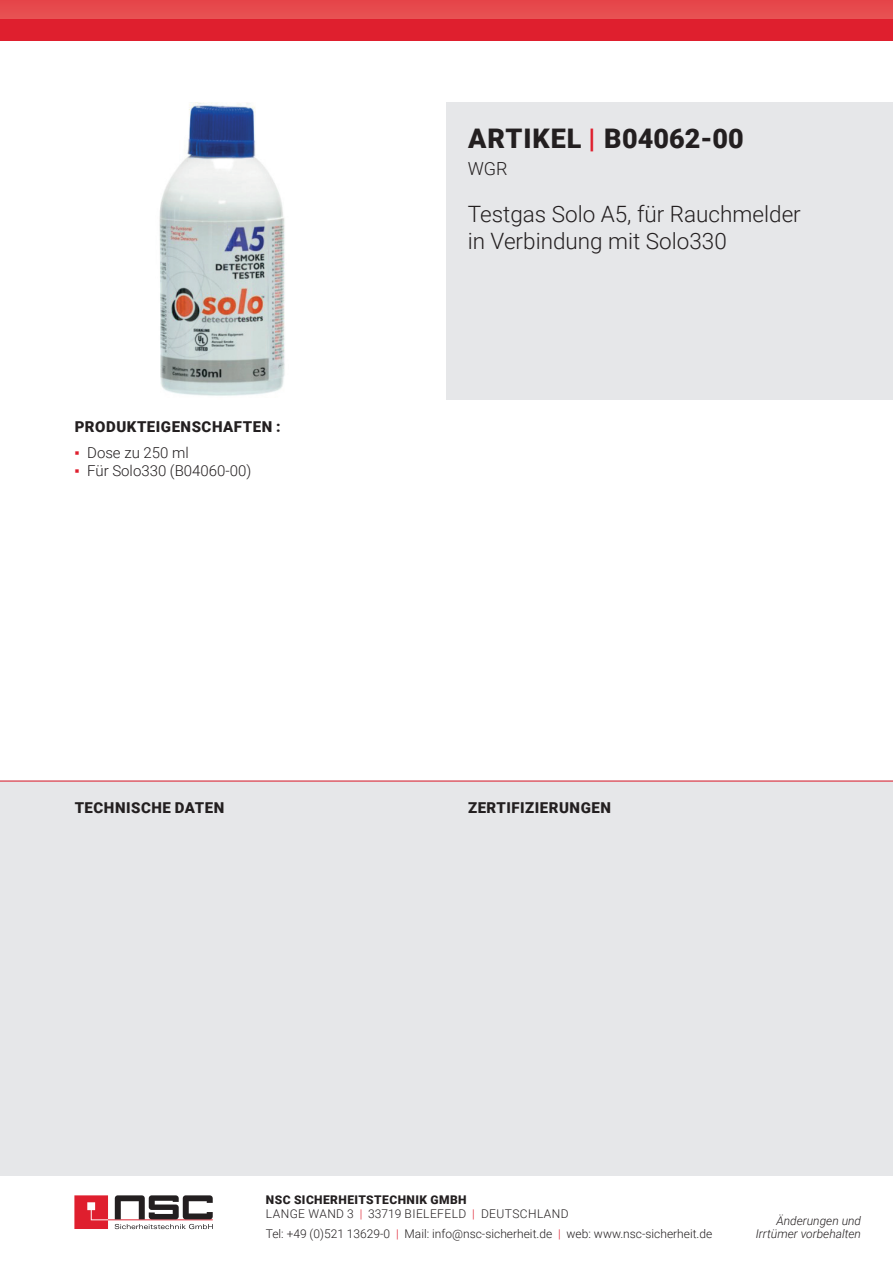
<style>
.page{position:relative;width:893px;height:1263px;background:#fff}
.page>*{position:absolute;margin:0;border:0;box-sizing:border-box;transform-origin:0 0}
.t1{font:900 27px "Roboto";letter-spacing:.015em;color:#231f20}
.t2{font:300 22.5px/27px "Roboto";color:#231f20}
.t3{font:300 18px "Roboto";color:#231f20}
.t4{font:900 15px "Roboto";letter-spacing:.035em;color:#231f20}
.t5{font:300 15px "Roboto";color:#231f20}
.t6{font:300 12px "Roboto";color:#231f20}
.t7{font:300 12px/13.5px "Roboto";letter-spacing:.035em;color:#231f20}
.t8{font:italic 300 12px/13.5px "Roboto";color:#231f20;text-align:right}
.s1{font-family:"Arial Narrow";font-weight:400;color:#df1f2e}
.s2{color:#df1f2e}
.s3{font-weight:900}
</style>
<div class="page">
<div style="left:0;top:781px;width:893px;height:395px;background:#e6e7e9"></div>
<div style="left:446px;top:102px;width:447px;height:298px;background:#e6e7e9"></div>
<hr style="left:0;top:781px;width:893px;height:1px;background:#df1f2e">
<div style="left:0;top:0;width:893px;height:40px;background:#df1f2e"></div>
<div style="left:0;top:0;width:893px;height:19px;background:#e64b4e"></div>
<svg style="left:74px;top:1195px;width:139px;height:34px"></svg>
<img style="left:159px;top:102px;width:126px;height:294px">
<p class="t4" style="left:75px;top:416px;width:208px">PRODUKTEIGENSCHAFTEN :</p>
<p class="t5" style="left:74px;top:442px;width:116px"><span class="s1">▪</span><span class="s2">▪</span> Dose zu 250 ml</p>
<p class="t5" style="left:74px;top:460px;width:178px"><span class="s1">▪</span><span class="s2">▪</span> Für Solo330 (B04060-00)</p>
<h1 class="t1" style="left:468px;top:119px;width:277px">ARTIKEL <span class="s2">|</span> B04062-00</h1>
<h3 class="t3" style="left:468px;top:156px;width:41px">WGR</h3>
<h2 class="t2" style="left:468px;top:199px;width:335px">Testgas Solo A5, für Rauchmelder in Verbindung mit Solo330</h2>
<p class="t4" style="left:75px;top:797px;width:151px">TECHNISCHE DATEN</p>
<p class="t4" style="left:468px;top:797px;width:144px">ZERTIFIZIERUNGEN</p>
<p class="t7" style="left:266px;top:1193px;width:304px"><span class="s3">NSC SICHERHEITSTECHNIK GMBH<br></span>LANGE WAND 3 <span class="s2">|</span> 33719 BIELEFELD <span class="s2">|</span> DEUTSCHLAND</p>
<p class="t6" style="left:266px;top:1225px;width:448px">Tel: +49 (0)521 13629-0 <span class="s2">|</span> Mail: info@nsc-sicherheit.de <span class="s2">|</span> web: www.nsc-sicherheit.de</p>
<p class="t8" style="left:756px;top:1213px;width:107px">Änderungen und<br>Irrtümer vorbehalten</p>
</div>
